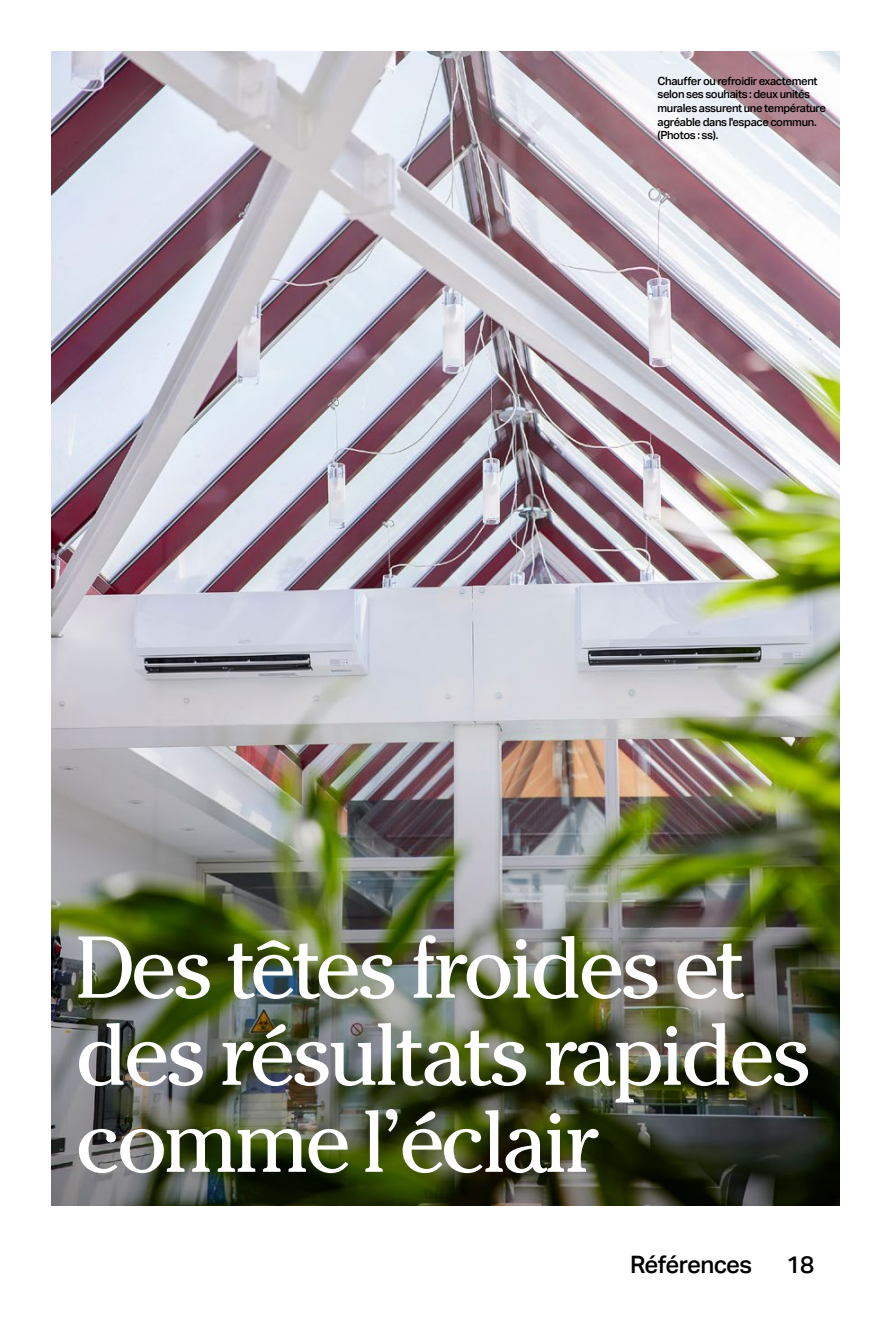
<style>
.page{position:relative;width:893px;height:1319px;background:#fff}
.page>*{position:absolute;margin:0;border:0;box-sizing:border-box;transform-origin:0 0}
._0_Titel{font:87px/87px "Cheltenham Pro";letter-spacing:-.045em;color:#fff}
.t1{font:500 24px "Aktiv Grotesk";letter-spacing:-.025em;color:#000}
._0_Legende{font:500 11.25px/13.6px "Aktiv Grotesk";letter-spacing:-.03em;color:#000}
</style>
<div class="page">
<img style="left:51px;top:51px;width:789px;height:1154px">
<p class="_0_Legende" style="left:657px;top:74px;width:170px">Chauffer ou refroidir exactement selon ses souhaits : deux unités murales assurent une température agréable dans l'espace commun. (Photos : ss).</p>
<p class="_0_Titel" style="left:75px;top:922px;width:739px">Des têtes froides et des résultats rapides comme l’éclair</p>
<p class="t1" style="left:630px;top:1249px;width:124px">Références</p>
<p class="t1" style="left:786px;top:1249px;width:29px">18</p>
</div>
